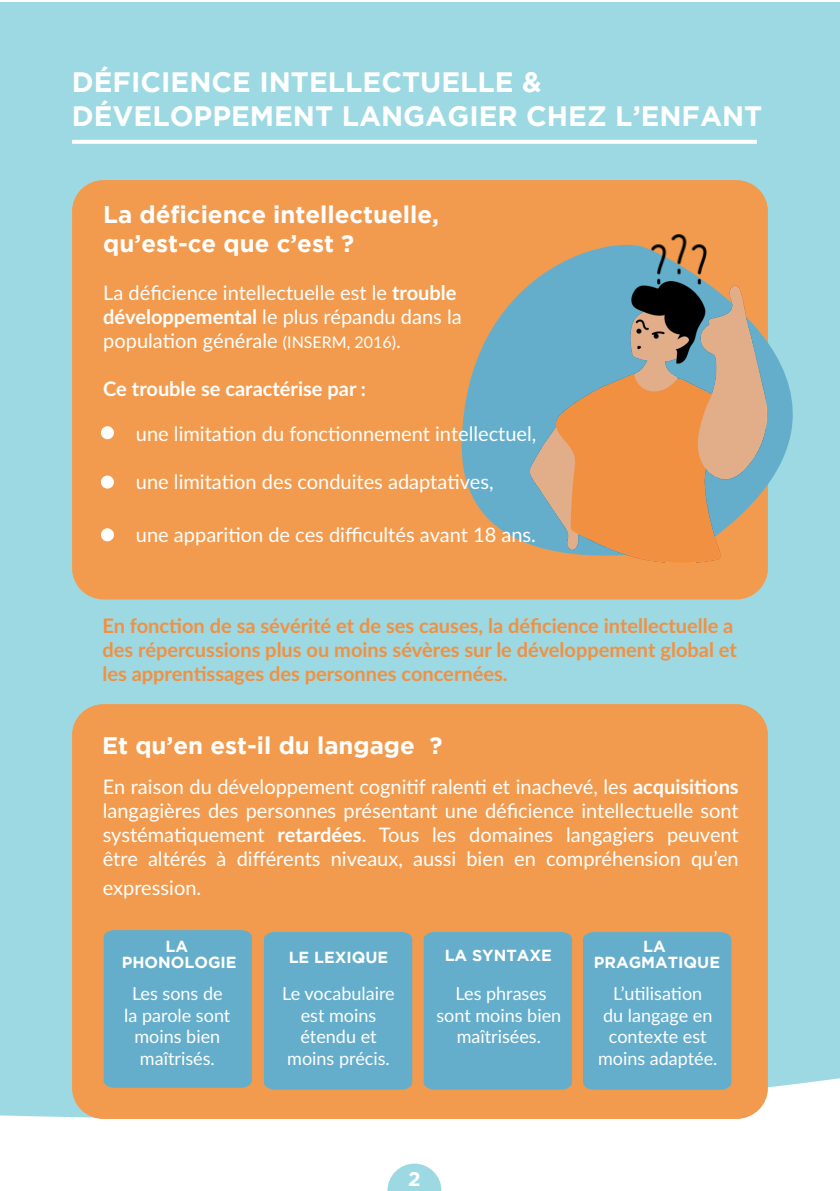
<style>
.page{position:relative;width:840px;height:1191px;background:#fff}
.page>*{position:absolute;margin:0;border:0;box-sizing:border-box;transform-origin:0 0}
.t1{font:700 28px/33.6px "Gotham";color:#fff}
.t2{font:700 24px/28.8px "Gotham";color:#fff}
.t3{font:20px/24px "Lato";color:#fff}
.t4{font:700 20px/24px "Lato";color:#f29041}
.t5{font:700 20px "Lato";color:#fff}
.t6{font:700 20px "Gotham";color:#fff}
.t7{font:18px/21.6px "Lato";color:#fff;text-align:center}
.t8{font:700 16px/16px "Gotham";color:#fff;text-align:center}
.s1{font-weight:700}
.s2{font-size:16px}
</style>
<div class="page">
<div style="left:0;top:2px;width:839px;height:1189px;background:#9dd9e2"></div>
<svg style="left:0;top:792px;width:839px;height:399px;fill:#fff"></svg>
<div style="left:72px;top:704px;width:695px;height:415px;background:#f29b4e;border-radius:31px"></div>
<div style="left:72px;top:180px;width:695px;height:419px;background:#f29b4e;border-radius:31px"></div>
<svg style="left:457px;top:233px;width:336px;height:367px"></svg>
<div style="left:101px;top:426px;width:13px;height:13px;background:#fff;border-radius:50%"></div>
<div style="left:101px;top:475px;width:13px;height:13px;background:#fff;border-radius:50%"></div>
<div style="left:101px;top:528px;width:13px;height:13px;background:#fff;border-radius:50%"></div>
<img style="left:530px;top:282px;width:236px;height:280px">
<img style="left:646px;top:233px;width:64px;height:55px">
<div style="left:103px;top:930px;width:149px;height:157px;background:#64aecc"></div>
<div style="left:264px;top:932px;width:148px;height:157px;background:#64aecc"></div>
<div style="left:423px;top:932px;width:148px;height:157px;background:#64aecc"></div>
<div style="left:583px;top:932px;width:148px;height:157px;background:#64aecc"></div>
<svg style="left:387px;top:1163px;width:54px;height:28px"></svg>
<svg style="left:72px;top:140px;width:684px;height:4px;background:#f9fcfd"></svg>
<p class="t1" style="left:72px;top:65px;width:691px">DÉFICIENCE INTELLECTUELLE &amp;<br>DÉVELOPPEMENT LANGAGIER CHEZ L’ENFANT</p>
<p class="t2" style="left:103px;top:200px;width:337px">La déficience intellectuelle, qu’est-ce que c’est ?</p>
<p class="t3" style="left:103px;top:280px;width:359px">La déficience intellectuelle est le <span class="s1">trouble développemental</span> le plus répandu dans la population générale <span class="s2">(INSERM, 2016)</span>.</p>
<p class="t5" style="left:103px;top:374px;width:264px">Ce trouble se caractérise par :</p>
<p class="t3" style="left:136px;top:421px;width:402px">une limitation du fonctionnement intellectuel,</p>
<p class="t3" style="left:136px;top:469px;width:359px">une limitation des conduites adaptatives,</p>
<p class="t3" style="left:136px;top:522px;width:401px">une apparition de ces difficultés avant 18 ans.</p>
<p class="t4" style="left:102px;top:612px;width:635px">En fonction de sa sévérité et de ses causes, la déficience intellectuelle a des répercussions plus ou moins sévères sur le développement global et les apprentissages des personnes concernées.</p>
<p class="t2" style="left:102px;top:730px;width:341px">Et qu’en est-il du langage ?</p>
<p class="t3" style="left:103px;top:774px;width:637px;text-align:justify">En raison du développement cognitif ralenti et inachevé, les <span class="s1">acquisitions </span>langagières des personnes présentant une déficience intellectuelle sont systématiquement <span class="s1">retardées</span>. Tous les domaines langagiers peuvent être altérés à différents niveaux, aussi bien en compréhension qu’en</p>
<p class="t3" style="left:103px;top:875px;width:100px">expression.</p>
<p class="t8" style="left:122px;top:937px;width:116px">LA<br>PHONOLOGIE</p>
<p class="t8" style="left:288px;top:948px;width:101px">LE LEXIQUE</p>
<p class="t8" style="left:444px;top:947px;width:109px">LA SYNTAXE</p>
<p class="t7" style="left:436px;top:982px;width:126px">Les phrases sont moins bien maîtrisées.</p>
<p class="t7" style="left:597px;top:982px;width:121px">L’utilisation<br>du langage en contexte est moins adaptée.</p>
<p class="t8" style="left:593px;top:937px;width:128px">LA<br>PRAGMATIQUE</p>
<p class="t7" style="left:124px;top:982px;width:107px">Les sons de la parole sont moins bien maîtrisés.</p>
<p class="t7" style="left:282px;top:982px;width:114px">Le vocabulaire est moins étendu et moins précis.</p>
<p class="t6" style="left:408px;top:1167px;width:14px">2</p>
</div>
